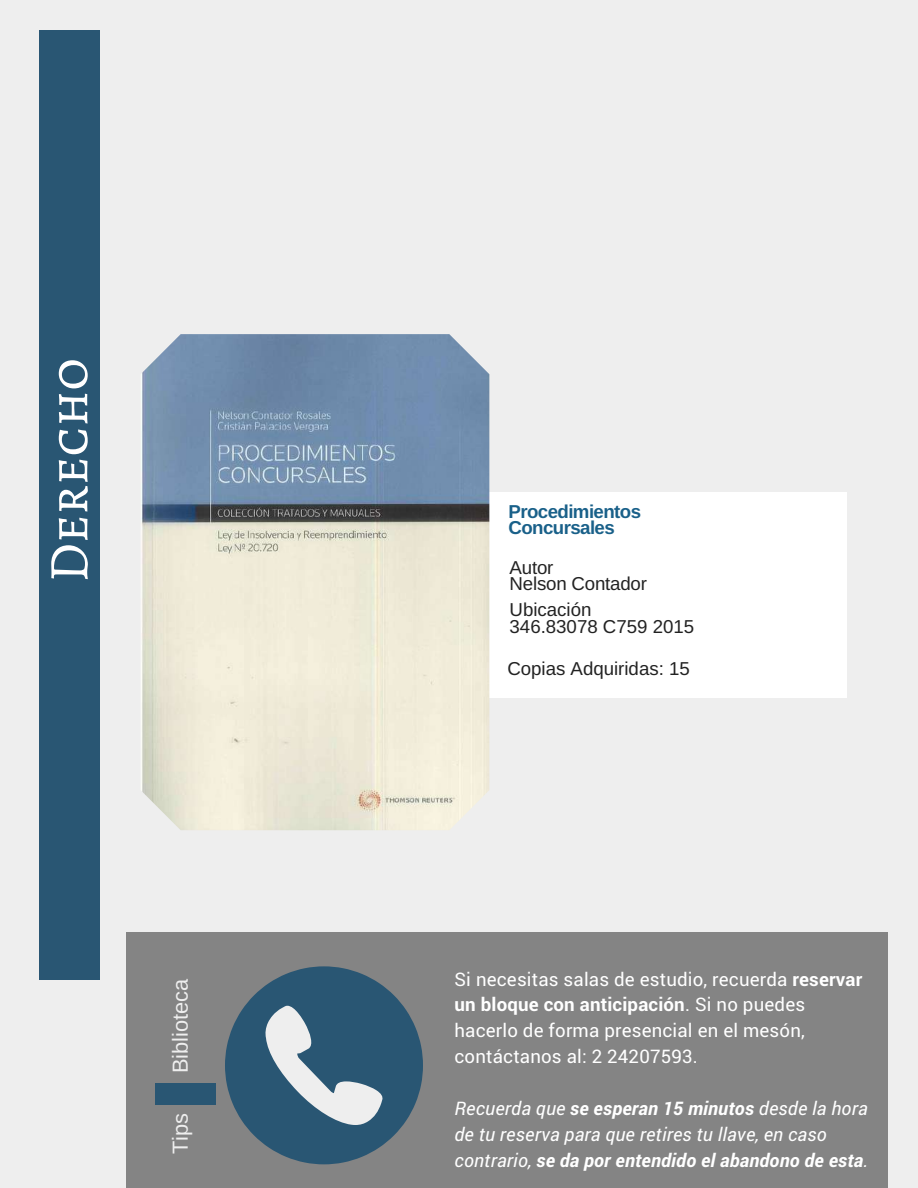
<style>
.page{position:relative;width:918px;height:1188px;background:#eee}
.page>*{position:absolute;margin:0;border:0;box-sizing:border-box;transform-origin:0 0}
.t1{font:55.95px "Alegreya SC";color:#fff}
.t2{font:21.75px "Arimo";color:#eee}
.t3{font:18.75px/25.8px "Roboto";letter-spacing:.01em;color:#fff}
.t4{font:italic 18.75px/25.8px "Roboto";letter-spacing:.01em;color:#fff}
.t5{font:18.75px/16.8px "Arimo";color:#222}
.t6{font:700 18.75px/15.8px "Arimo";letter-spacing:-.03em;color:#196089}
.s1{font-weight:700}
</style>
<div class="page">
<div style="left:39px;top:30px;width:61px;height:950px;background:#295673"></div>
<div style="left:357px;top:492px;width:490px;height:206px;background:#fff"></div>
<img style="left:141px;top:334px;width:348px;height:496px">
<div style="left:126px;top:933px;width:762px;height:255px;background:#848484"></div>
<div style="left:155px;top:1083px;width:61px;height:22px;background:#295673"></div>
<svg style="left:225px;top:966px;width:198px;height:198px"></svg>
<h1 class="t1" style="left:30px;top:582px;width:226px;rotate:-90deg">Derecho</h1>
<p class="t2" style="left:168px;top:1073px;width:96px;rotate:-90deg">Biblioteca</p>
<p class="t2" style="left:168px;top:1154px;width:43px;rotate:-90deg">Tips</p>
<p class="t6" style="left:508px;top:503px;width:134px">Procedimientos<br>Concursales</p>
<p class="t5" style="left:510px;top:559px;width:139px">Autor<br>Nelson Contador</p>
<p class="t5" style="left:510px;top:601px;width:186px">Ubicación<br>346.83078 C759 2015</p>
<p class="t5" style="left:507px;top:660px;width:184px">Copias Adquiridas: 15</p>
<p class="t3" style="left:454px;top:965px;width:409px">Si necesitas salas de estudio, recuerda <span class="s1">reservar un bloque con anticipación</span>. Si no puedes hacerlo de forma presencial en el mesón, contáctanos al: 2 24207593.</p>
<p class="t4" style="left:454px;top:1095px;width:415px">Recuerda que <span class="s1">se esperan 15 minutos</span> desde la hora de tu reserva para que retires tu llave, en caso contrario, <span class="s1">se da por entendido el abandono de esta</span>.</p>
</div>
